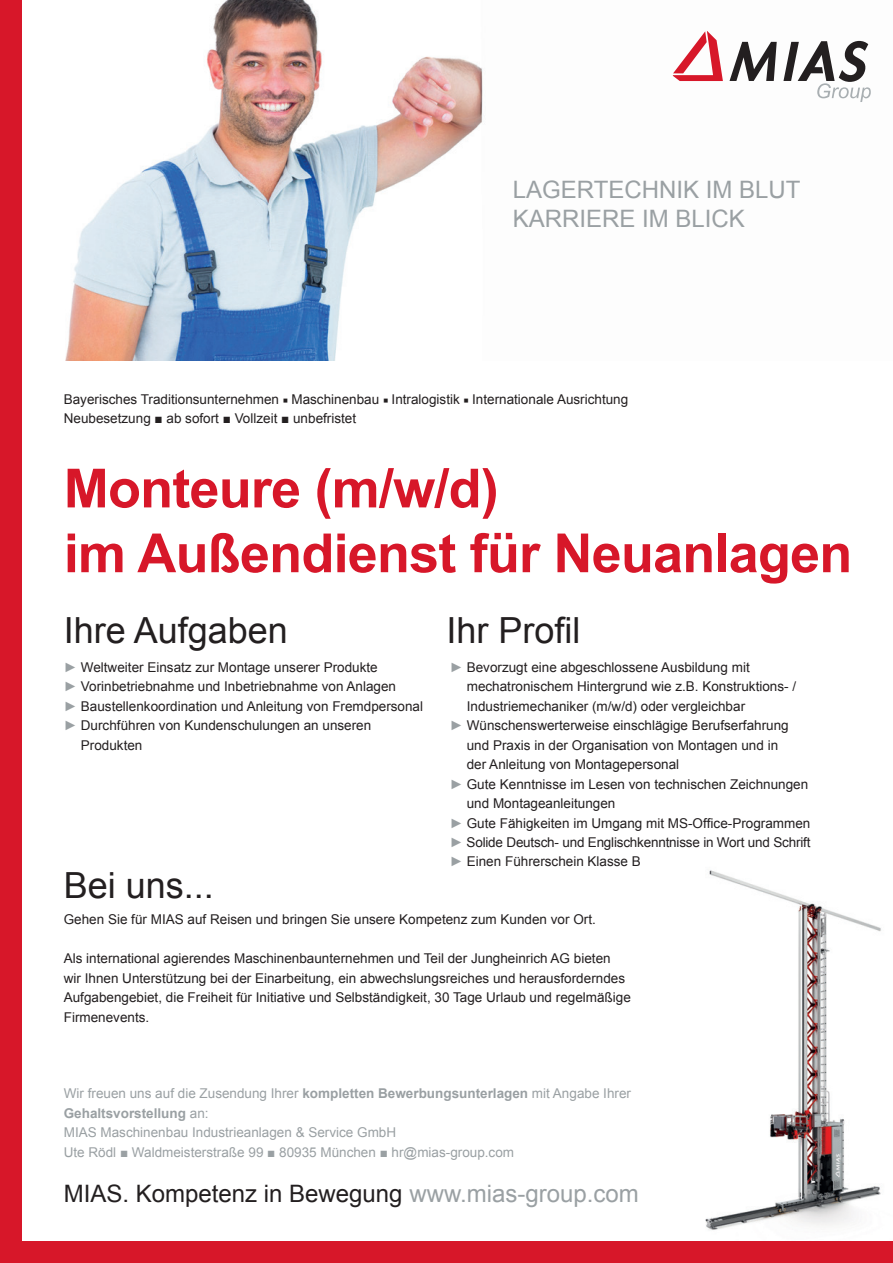
<style>
.page{position:relative;width:893px;height:1263px;background:#fff}
.page>*{position:absolute;margin:0;border:0;box-sizing:border-box;transform-origin:0 0}
.t1{font:700 54px/64.8px "Arial";letter-spacing:-.015em;color:#d71729}
.t2{font:36px "Arial";color:#231f20}
.t3{font:24px "Arial";color:#231f20}
.t4{font:24px/28.8px "Arial";color:#9aa0a3}
.t5{font:13.5px/19.5px "Arial";color:#231f20}
.t6{font:13.5px/19.5px "Arial";color:#9aa0a3}
.s1{font-family:"Minion Pro"}
.s2{color:#9aa0a3}
.s3{font-weight:700}
</style>
<div class="page">
<img style="left:21px;top:0;width:839px;height:361px">
<div style="left:0;top:0;width:21px;height:1263px;background:#d71729"></div>
<img style="left:665px;top:870px;width:228px;height:372px">
<div style="left:21px;top:1242px;width:872px;height:21px;background:#d71729"></div>
<svg style="left:729px;top:41px;width:142px;height:61px"></svg>
<svg style="left:672px;top:31px;width:51px;height:50px"></svg>
<h3 class="t4" style="left:513px;top:176px;width:289px">LAGERTECHNIK IM BLUT<br>KARRIERE IM BLICK</h3>
<p class="t5" style="left:64px;top:389px;width:566px">Bayerisches Traditionsunternehmen <span class="s1">■</span> Maschinenbau <span class="s1">■</span> Intralogistik <span class="s1">■</span> Internationale Ausrichtung<br>Neubesetzung ■ ab sofort ■ Vollzeit ■ unbefristet</p>
<h1 class="t1" style="left:64px;top:458px;width:790px">Monteure (m/w/d)<br>im Außendienst für Neuanlagen</h1>
<h2 class="t2" style="left:64px;top:607px;width:226px">Ihre Aufgaben</h2>
<h2 class="t2" style="left:446px;top:607px;width:136px">Ihr Profil</h2>
<p class="t5" style="left:64px;top:657px;width:315px"><span class="s2">►</span> Weltweiter Einsatz zur Montage unserer Produkte</p>
<p class="t5" style="left:64px;top:677px;width:334px"><span class="s2">►</span> Vorinbetriebnahme und Inbetriebnahme von Anlagen</p>
<p class="t5" style="left:64px;top:696px;width:361px"><span class="s2">►</span> Baustellenkoordination und Anleitung von Fremdpersonal</p>
<p class="t5" style="left:64px;top:716px;width:309px"><span class="s2">►</span> Durchführen von Kundenschulungen an unseren</p>
<p class="t5" style="left:81px;top:735px;width:63px">Produkten</p>
<h2 class="t2" style="left:64px;top:862px;width:152px">Bei uns...</h2>
<p class="t5" style="left:450px;top:657px;width:302px"><span class="s2">►</span> Bevorzugt eine abgeschlossene Ausbildung mit</p>
<p class="t5" style="left:467px;top:677px;width:331px">mechatronischem Hintergrund wie z.B. Konstruktions- /</p>
<p class="t5" style="left:467px;top:696px;width:280px">Industriemechaniker (m/w/d) oder vergleichbar</p>
<p class="t5" style="left:450px;top:716px;width:340px"><span class="s2">►</span> Wünschenswerterweise einschlägige Berufserfahrung</p>
<p class="t5" style="left:467px;top:735px;width:313px">und Praxis in der Organisation von Montagen und in</p>
<p class="t5" style="left:467px;top:755px;width:214px">der Anleitung von Montagepersonal</p>
<p class="t5" style="left:450px;top:774px;width:360px"><span class="s2">►</span> Gute Kenntnisse im Lesen von technischen Zeichnungen</p>
<p class="t5" style="left:467px;top:794px;width:150px">und Montageanleitungen</p>
<p class="t5" style="left:450px;top:813px;width:362px"><span class="s2">►</span> Gute Fähigkeiten im Umgang mit MS-Office-Programmen</p>
<p class="t5" style="left:450px;top:833px;width:362px"><span class="s2">►</span> Solide Deutsch- und Englischkenntnisse in Wort und Schrift</p>
<p class="t5" style="left:450px;top:852px;width:193px"><span class="s2">►</span> Einen Führerschein Klasse B</p>
<p class="t5" style="left:64px;top:910px;width:534px">Gehen Sie für MIAS auf Reisen und bringen Sie unsere Kompetenz zum Kunden vor Ort.</p>
<p class="t5" style="left:64px;top:949px;width:569px">Als international agierendes Maschinenbaunternehmen und Teil der Jungheinrich AG bieten wir Ihnen Unterstützung bei der Einarbeitung, ein abwechslungsreiches und herausforderndes Aufgabengebiet, die Freiheit für Initiative und Selbständigkeit, 30 Tage Urlaub und regelmäßige Firmenevents.</p>
<p class="t6" style="left:64px;top:1084px;width:569px">Wir freuen uns auf die Zusendung Ihrer <span class="s3">kompletten Bewerbungsunterlagen</span> mit Angabe Ihrer <span class="s3">Gehaltsvorstellung</span> an:<br>MIAS Maschinenbau Industrieanlagen &amp; Service GmbH<br>Ute Rödl ■ Waldmeisterstraße 99 ■ 80935 München ■ hr@mias-group.com</p>
<h3 class="t3" style="left:64px;top:1177px;width:576px">MIAS. Kompetenz in Bewegung <span class="s2">www.mias-group.com</span></h3>
</div>
